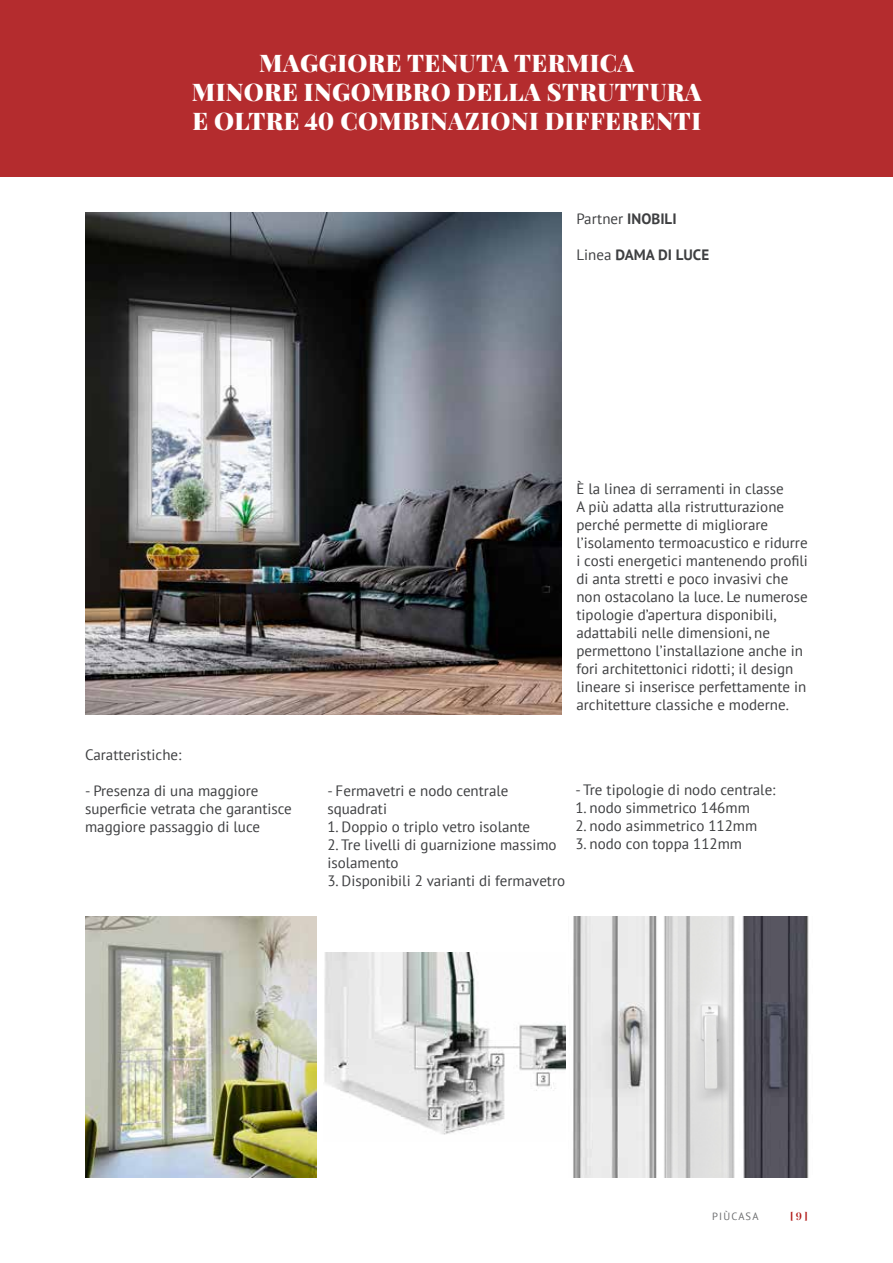
<style>
.page{position:relative;width:893px;height:1263px;background:#fff}
.page>*{position:absolute;margin:0;border:0;box-sizing:border-box;transform-origin:0 0}
.t1{font:900 24.3px/29.1px "Playfair Display";letter-spacing:.02em;color:#fffffe;text-align:center}
.t2{font:15px/18px "PT Sans";color:#3e3f41}
.t3{font:700 15px "PT Sans";color:#3e3f41}
.t4{font:10.5px "PT Sans";letter-spacing:.11em;color:#6d6e70}
.t5{font:600 10.5px "Playfair Display";color:#b11917}
.s1{font-weight:700}
.s2{font-weight:400}
</style>
<div class="page">
<div style="left:0;top:0;width:893px;height:176px;background:#b42c2e"></div>
<img style="left:85px;top:213px;width:476px;height:501px">
<img style="left:573px;top:916px;width:236px;height:262px">
<img style="left:324px;top:952px;width:242px;height:183px">
<img style="left:85px;top:916px;width:231px;height:262px">
<h1 class="t1" style="left:192px;top:46px;width:511px">MAGGIORE TENUTA TERMICA<br>MINORE INGOMBRO DELLA STRUTTURA<br>E OLTRE 40 COMBINAZIONI DIFFERENTI</h1>
<p class="t2" style="left:576px;top:209px;width:102px">Partner <span class="s1">INOBILI</span></p>
<p class="t3" style="left:576px;top:245px;width:134px"><span class="s2">Linea</span> DAMA DI LUCE</p>
<p class="t2" style="left:576px;top:479px;width:233px">È la linea di serramenti in classe<br>A più adatta alla ristrutturazione perché permette di migliorare l’isolamento termoacustico e ridurre i costi energetici mantenendo profili di anta stretti e poco invasivi che non ostacolano la luce. Le numerose tipologie d’apertura disponibili, adattabili nelle dimensioni, ne permettono l’installazione anche in fori architettonici ridotti; il design lineare si inserisce perfettamente in architetture classiche e moderne.</p>
<p class="t2" style="left:85px;top:745px;width:98px">Caratteristiche:</p>
<p class="t2" style="left:85px;top:781px;width:208px">- Presenza di una maggiore superficie vetrata che garantisce maggiore passaggio di luce</p>
<p class="t2" style="left:327px;top:781px;width:183px">- Fermavetri e nodo centrale squadrati</p>
<p class="t2" style="left:327px;top:817px;width:204px">1. Doppio o triplo vetro isolante</p>
<p class="t2" style="left:327px;top:835px;width:231px">2. Tre livelli di guarnizione massimo isolamento</p>
<p class="t2" style="left:327px;top:871px;width:239px">3. Disponibili 2 varianti di fermavetro</p>
<p class="t2" style="left:575px;top:780px;width:202px">- Tre tipologie di nodo centrale:</p>
<p class="t2" style="left:575px;top:798px;width:176px">1. nodo simmetrico 146mm</p>
<p class="t2" style="left:575px;top:816px;width:183px">2. nodo asimmetrico 112mm</p>
<p class="t2" style="left:575px;top:834px;width:168px">3. nodo con toppa 112mm</p>
<p class="t4" style="left:712px;top:1210px;width:48px">PIÙCASA</p>
<p class="t5" style="left:790px;top:1208px;width:19px">[ 9 ]</p>
</div>
